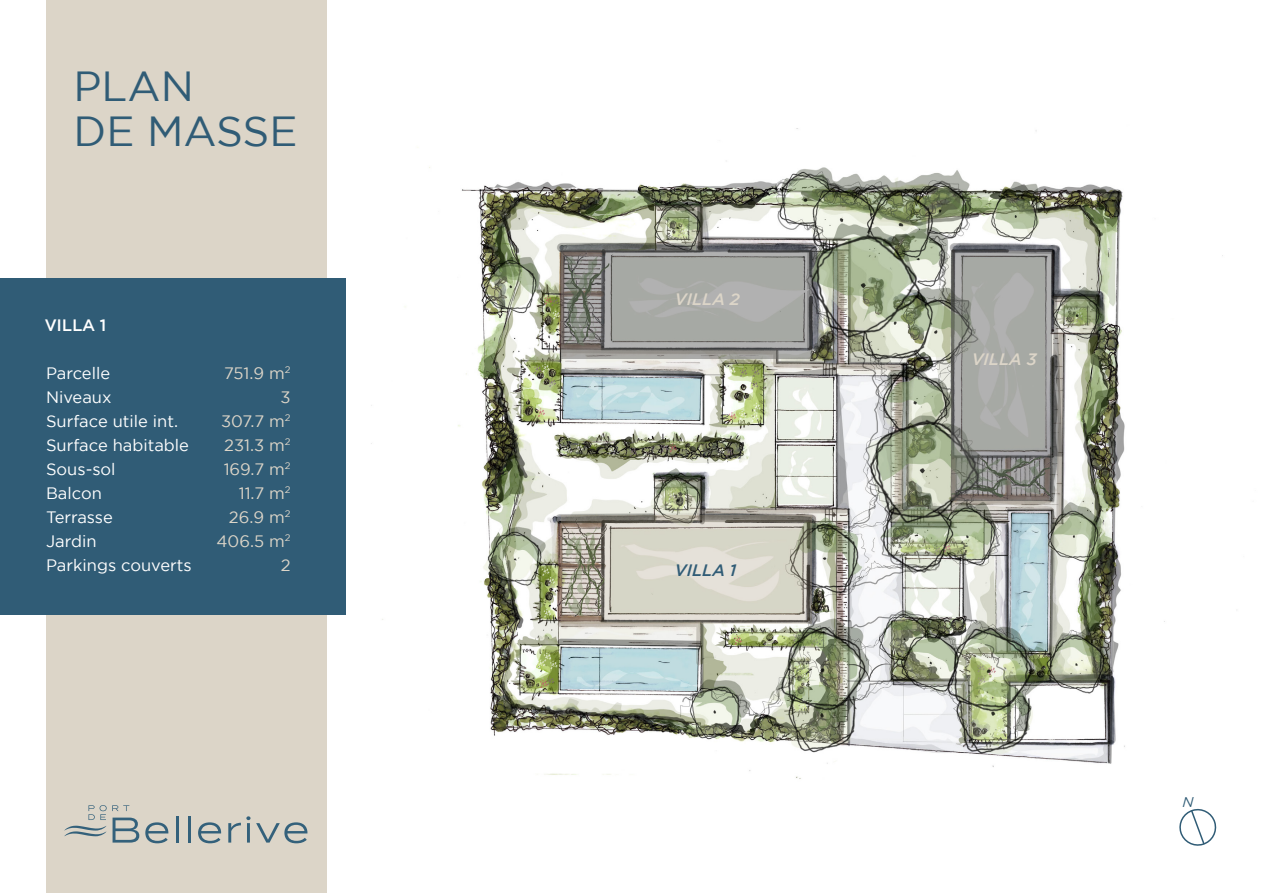
<style>
.page{position:relative;width:1263px;height:893px;background:#fff}
.page>*{position:absolute;margin:0;border:0;box-sizing:border-box;transform-origin:0 0}
.t1{font:42px/45px "Gotham";color:#305c76}
.t2{font:16.5px "Gotham";color:#fff}
.t3{font:16.5px "Gotham";color:#dcd5c8}
.t4{font:italic 500 16.5px "Gotham";color:#dcd5c8}
.t5{font:italic 500 16.5px "Gotham";color:#fff}
.t6{font:italic 500 16.5px "Gotham";color:#305c76}
.t7{font:italic 14.1px "Gotham";color:#305c76}
</style>
<div class="page">
<div style="left:46px;top:0;width:280px;height:893px;background:#dcd5c8"></div>
<svg style="left:1179px;top:808px;width:38px;height:38px"></svg>
<svg style="left:64px;top:805px;width:75px;height:38px"></svg>
<svg style="left:145px;top:822px;width:23px;height:21px"></svg>
<hr style="left:176px;top:816px;width:3px;height:27px;background:#34617b">
<hr style="left:188px;top:816px;width:3px;height:27px;background:#34617b">
<svg style="left:198px;top:822px;width:23px;height:21px"></svg>
<svg style="left:228px;top:816px;width:22px;height:27px"></svg>
<hr style="left:247px;top:823px;width:3px;height:20px;background:#34617b">
<svg style="left:256px;top:822px;width:51px;height:21px"></svg>
<img style="left:371px;top:128px;width:852px;height:651px">
<div style="left:0;top:278px;width:345px;height:337px;background:#305c76"></div>
<svg style="left:561px;top:516px;width:250px;height:108px;background:#c2bfb3"></svg>
<svg style="left:561px;top:251px;width:250px;height:108px;background:#9b9c98"></svg>
<svg style="left:951px;top:251px;width:100px;height:250px;background:#999a96"></svg>
<p class="t1" style="left:73px;top:63px;width:226px">PLAN<br>DE MASSE</p>
<p class="t4" style="left:675px;top:290px;width:67px">VILLA 2</p>
<p class="t5" style="left:46px;top:315px;width:68px">VILLA 1</p>
<p class="t2" style="left:46px;top:364px;width:66px">Parcelle</p>
<p class="t2" style="left:46px;top:388px;width:67px">Niveaux</p>
<p class="t2" style="left:46px;top:412px;width:134px">Surface utile int.</p>
<p class="t2" style="left:46px;top:436px;width:144px">Surface habitable</p>
<p class="t2" style="left:46px;top:460px;width:71px">Sous-sol</p>
<p class="t2" style="left:46px;top:484px;width:57px">Balcon</p>
<p class="t2" style="left:46px;top:508px;width:68px">Terrasse</p>
<p class="t2" style="left:46px;top:532px;width:52px">Jardin</p>
<p class="t2" style="left:46px;top:556px;width:147px">Parkings couverts</p>
<p class="t3" style="left:224px;top:364px;width:68px">751.9 m<sup>2</sup></p>
<p class="t3" style="left:280px;top:388px;width:12px">3</p>
<p class="t3" style="left:221px;top:412px;width:71px">307.7 m<sup>2</sup></p>
<p class="t3" style="left:224px;top:436px;width:68px">231.3 m<sup>2</sup></p>
<p class="t3" style="left:224px;top:460px;width:68px">169.7 m<sup>2</sup></p>
<p class="t3" style="left:239px;top:484px;width:53px">11.7 m<sup>2</sup></p>
<p class="t3" style="left:229px;top:508px;width:63px">26.9 m<sup>2</sup></p>
<p class="t3" style="left:216px;top:532px;width:76px">406.5 m<sup>2</sup></p>
<p class="t3" style="left:281px;top:556px;width:11px">2</p>
<p class="t6" style="left:675px;top:560px;width:63px">VILLA 1</p>
<p class="t4" style="left:972px;top:349px;width:67px">VILLA 3</p>
<p class="t7" style="left:1182px;top:794px;width:13px">N</p>
</div>
